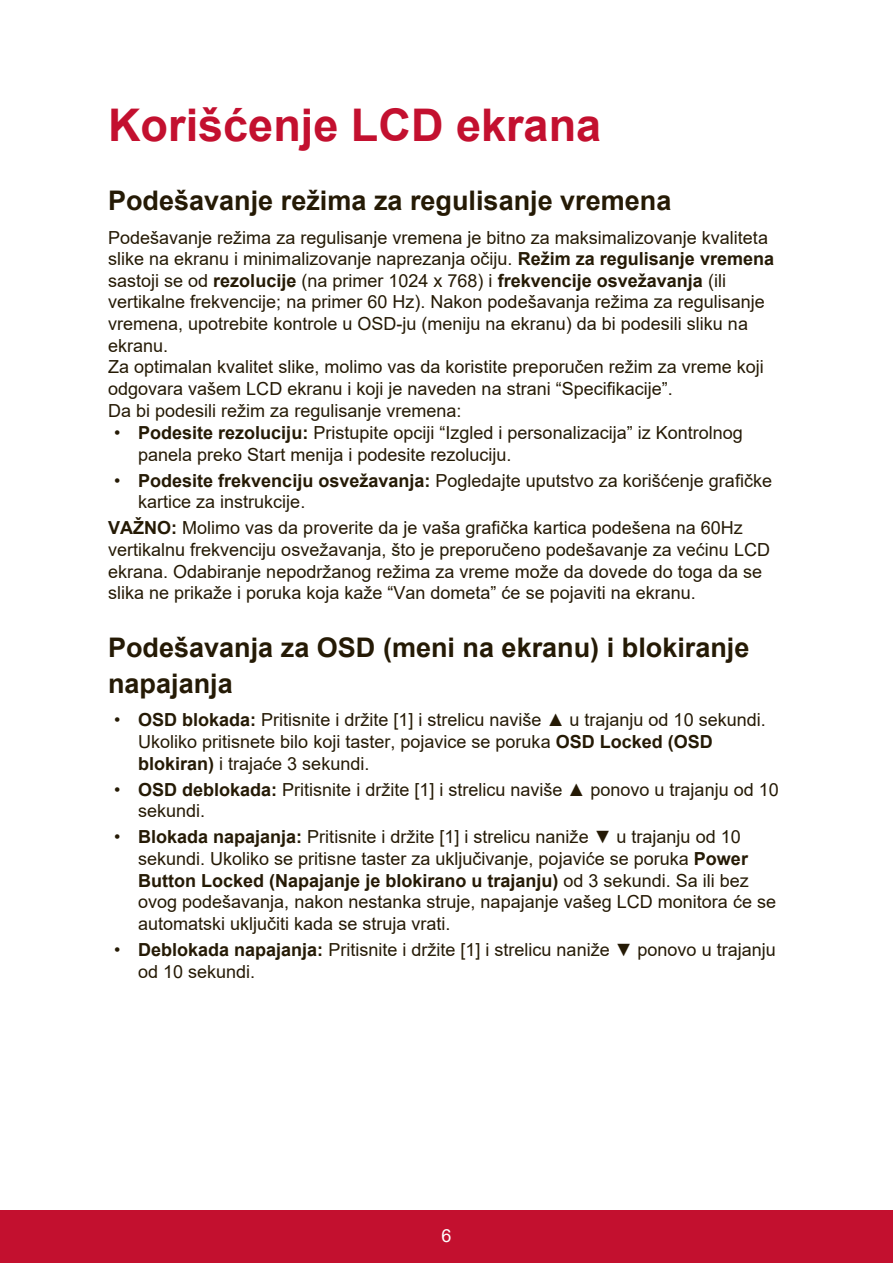
<style>
.page{position:relative;width:893px;height:1263px;background:#fff}
.page>*{position:absolute;margin:0;border:0;box-sizing:border-box;transform-origin:0 0}
.t1{font:700 45px "Arial";color:#c3102f}
.t2{font:700 27px/35.8px "Arial";color:#251a05}
.t3{font:18px/21.6px "Arial";color:#251a05}
.t4{font:18px "Arial";color:#fff}
.s1{font-weight:700}
</style>
<div class="page">
<div style="left:0;top:1210px;width:892px;height:53px;background:#c3102f"></div>
<h1 class="t1" style="left:108px;top:93px;width:494px">Korišćenje LCD ekrana</h1>
<h2 class="t2" style="left:108px;top:183px;width:564px">Podešavanje režima za regulisanje vremena</h2>
<p class="t3" style="left:108px;top:226px;width:667px">Podešavanje režima za regulisanje vremena je bitno za maksimalizovanje kvaliteta slike na ekranu i minimalizovanje naprezanja očiju. <span class="s1">Režim za regulisanje vremena </span>sastoji se od <span class="s1">rezolucije</span> (na primer 1024 x 768) i <span class="s1">frekvencije osvežavanja</span> (ili vertikalne frekvencije; na primer 60 Hz). Nakon podešavanja režima za regulisanje vremena, upotrebite kontrole u OSD-ju (meniju na ekranu) da bi podesili sliku na ekranu.<br>Za optimalan kvalitet slike, molimo vas da koristite preporučen režim za vreme koji odgovara vašem LCD ekranu i koji je naveden na strani “Specifikacije”.<br>Da bi podesili režim za regulisanje vremena:</p>
<p class="t3" style="left:138px;top:422px;width:606px;text-indent:-24px">• <span class="s1">Podesite rezoluciju:</span> Pristupite opciji “Izgled i personalizacija” iz Kontrolnog panela preko Start menija i podesite rezoluciju.</p>
<p class="t3" style="left:138px;top:469px;width:635px;text-indent:-24px">• <span class="s1">Podesite frekvenciju osvežavanja:</span> Pogledajte uputstvo za korišćenje grafičke kartice za instrukcije.</p>
<p class="t3" style="left:108px;top:517px;width:663px"><span class="s1">VAŽNO:</span> Molimo vas da proverite da je vaša grafička kartica podešena na 60Hz vertikalnu frekvenciju osvežavanja, što je preporučeno podešavanje za većinu LCD ekrana. Odabiranje nepodržanog režima za vreme može da dovede do toga da se slika ne prikaže i poruka koja kaže “Van dometa” će se pojaviti na ekranu.</p>
<h2 class="t2" style="left:108px;top:629px;width:642px">Podešavanja za OSD (meni na ekranu) i blokiranje napajanja</h2>
<p class="t3" style="left:138px;top:709px;width:629px;text-indent:-24px">• <span class="s1">OSD blokada:</span> Pritisnite i držite [1] i strelicu naviše ▲ u trajanju od 10 sekundi.<br>Ukoliko pritisnete bilo koji taster, pojavice se poruka <span class="s1">OSD Locked (OSD blokiran)</span> i trajaće 3 sekundi.</p>
<p class="t3" style="left:138px;top:778px;width:642px;text-indent:-24px">• <span class="s1">OSD deblokada:</span> Pritisnite i držite [1] i strelicu naviše ▲ ponovo u trajanju od 10 sekundi.</p>
<p class="t3" style="left:138px;top:826px;width:639px;text-indent:-24px">• <span class="s1">Blokada napajanja:</span> Pritisnite i držite [1] i strelicu naniže ▼ u trajanju od 10 sekundi. Ukoliko se pritisne taster za uključivanje, pojaviće se poruka <span class="s1">Power Button Locked (Napajanje je blokirano u trajanju)</span> od 3 sekundi. Sa ili bez ovog podešavanja, nakon nestanka struje, napajanje vašeg LCD monitora će se automatski uključiti kada se struja vrati.</p>
<p class="t3" style="left:138px;top:938px;width:639px;text-indent:-24px">• <span class="s1">Deblokada napajanja:</span> Pritisnite i držite [1] i strelicu naniže ▼ ponovo u trajanju od 10 sekundi.</p>
<p class="t4" style="left:441px;top:1223px;width:12px">6</p>
</div>
